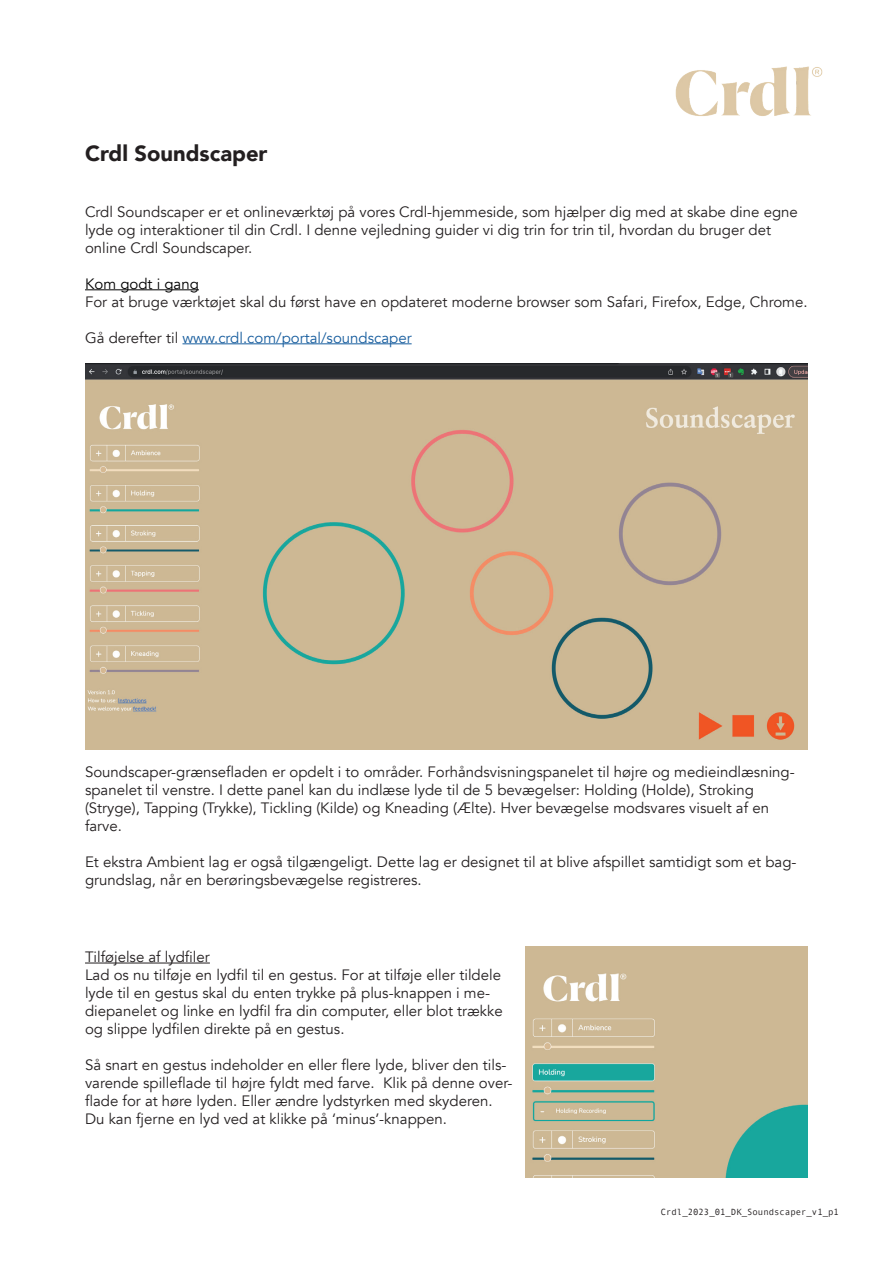
<style>
.page{position:relative;width:893px;height:1263px;background:#fff}
.page>*{position:absolute;margin:0;border:0;box-sizing:border-box;transform-origin:0 0}
.t1{font:900 21.9px "Avenir";color:#231f20}
.t2{font:15px/18px "Avenir";color:#231f20}
.t3{font:15px "Avenir";color:#175d9e}
.t4{font:15px "Avenir";color:#000}
.t5{font:9px "Andale Mono";color:#231f20}
.s1{color:#231f20}
</style>
<div class="page">
<hr style="left:85px;top:289px;width:114px;height:1px;background:#000">
<hr style="left:182px;top:343px;width:230px;height:1px;background:#175d9e">
<img style="left:85px;top:364px;width:723px;height:385px">
<img style="left:526px;top:947px;width:282px;height:231px">
<hr style="left:85px;top:963px;width:125px;height:1px;background:#231f20">
<img style="left:675px;top:66px;width:148px;height:50px">
<h1 class="t1" style="left:85px;top:135px;width:184px">Crdl Soundscaper</h1>
<p class="t2" style="left:85px;top:203px;width:714px">Crdl Soundscaper er et onlineværktøj på vores Crdl-hjemmeside, som hjælper dig med at skabe dine egne lyde og interaktioner til din Crdl. I denne vejledning guider vi dig trin for trin til, hvordan du bruger det online Crdl Soundscaper.</p>
<p class="t4" style="left:85px;top:275px;width:115px">Kom godt i gang</p>
<p class="t2" style="left:85px;top:293px;width:724px">For at bruge værktøjet skal du først have en opdateret moderne browser som Safari, Firefox, Edge, Chrome.</p>
<p class="t3" style="left:85px;top:329px;width:328px"><span class="s1">Gå derefter til</span> www.crdl.com/portal/soundscaper</p>
<p class="t2" style="left:85px;top:763px;width:711px">Soundscaper-grænsefladen er opdelt i to områder. Forhåndsvisningspanelet til højre og medieindlæsning&shy;spanelet til venstre. I dette panel kan du indlæse lyde til de 5 bevægelser: Holding (Holde), Stroking (Stryge), Tapping (Trykke), Tickling (Kilde) og Kneading (Ælte). Hver bevægelse modsvares visuelt af en farve.</p>
<p class="t2" style="left:85px;top:853px;width:713px">Et ekstra Ambient lag er også tilgængeligt. Dette lag er designet til at blive afspillet samtidigt som et bag&shy;grundslag, når en berøringsbevægelse registreres.</p>
<p class="t2" style="left:85px;top:948px;width:419px">Tilføjelse af lydfiler<br>Lad os nu tilføje en lydfil til en gestus. For at tilføje eller tildele lyde til en gestus skal du enten trykke på plus-knappen i me&shy;diepanelet og linke en lydfil fra din computer, eller blot trække og slippe lydfilen direkte på en gestus.</p>
<p class="t2" style="left:85px;top:1056px;width:429px">Så snart en gestus indeholder en eller flere lyde, bliver den tils&shy;varende spilleflade til højre fyldt med farve. Klik på denne over&shy;flade for at høre lyden. Eller ændre lydstyrken med skyderen.<br>Du kan fjerne en lyd ved at klikke på ‘minus’-knappen.</p>
<p class="t5" style="left:661px;top:1206px;width:180px">Crdl_2023_01_DK_Soundscaper_v1_p1</p>
</div>
